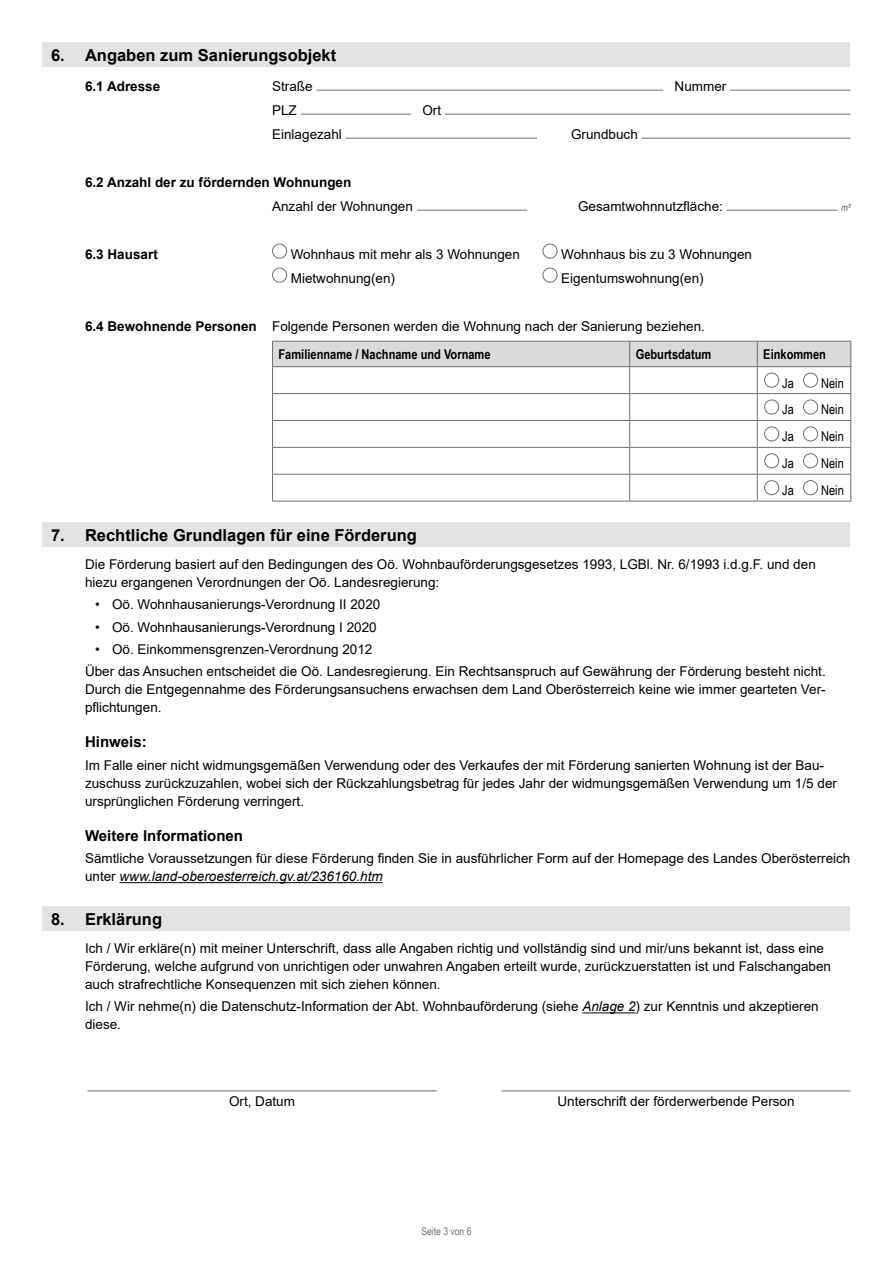
<style>
.page{position:relative;width:893px;height:1263px;background:#fff}
.page>*{position:absolute;margin:0;border:0;box-sizing:border-box;transform-origin:0 0}
.Formularabschnitt_H2{font:700 16.5px "Arial";color:#000}
.Formular_Abschluss_H3_Ergänzungen{font:700 15px "Arial";color:#000}
.Formular_Abschluss_P_Text_-_OHNE_Grundli{font:13.5px/18px "Arial";color:#000}
.Formularabschnitt_P_Text{font:13.5px "Arial";color:#000}
.Formularabschnitt_P_Text-2{font:700 13.5px/24px "Arial";color:#000}
.Formularabschnitt_Tabelle_AUT_Tabellenüb{font:700 13.5px "Arial Narrow";color:#000}
.Formularabschnitt_P_Datum_Unterschrift{font:13.5px "Arial";color:#000}
.Formularabschnitt_Tabelle_AUT_Tabelle_Te{font:13.5px "Arial Narrow";color:#000}
.t1{font:10.5px "Arial Narrow";color:#6f6f6e}
.Formularabschnitt_P_Text-3{font:italic 9.9px "Arial Narrow";color:#565656}
.s1{font-weight:400}
.s2{font-weight:700}
.s3{font-style:italic}
</style>
<div class="page">
<div style="left:43px;top:523px;width:807px;height:24px;background:#e3e3e3"></div>
<hr style="left:120px;top:882px;width:263px;height:1px;background:#000">
<hr style="left:582px;top:1012px;width:54px;height:1px;background:#000">
<div style="left:43px;top:907px;width:807px;height:24px;background:#e3e3e3"></div>
<div style="left:43px;top:43px;width:807px;height:24px;background:#e3e3e3"></div>
<hr style="left:272px;top:501px;width:358px;height:1px;background:#6f6f6e">
<hr style="left:630px;top:501px;width:127px;height:1px;background:#6f6f6e">
<hr style="left:757px;top:501px;width:94px;height:1px;background:#6f6f6e">
<svg style="left:272px;top:341px;width:579px;height:160px"></svg>
<hr style="left:316px;top:90px;width:347px;height:1px;background:#6f6f6e">
<hr style="left:730px;top:90px;width:120px;height:1px;background:#6f6f6e">
<hr style="left:301px;top:114px;width:110px;height:1px;background:#6f6f6e">
<hr style="left:445px;top:114px;width:405px;height:1px;background:#6f6f6e">
<hr style="left:346px;top:138px;width:191px;height:1px;background:#6f6f6e">
<hr style="left:642px;top:138px;width:208px;height:1px;background:#6f6f6e">
<hr style="left:417px;top:210px;width:110px;height:1px;background:#6f6f6e">
<hr style="left:727px;top:210px;width:110px;height:1px;background:#6f6f6e">
<div style="left:272px;top:244px;width:15px;height:15px;border:1px solid #6f6f6e;border-radius:50%"></div>
<div style="left:543px;top:244px;width:14px;height:15px;border:1px solid #6f6f6e;border-radius:50%"></div>
<div style="left:272px;top:268px;width:15px;height:15px;border:1px solid #6f6f6e;border-radius:50%"></div>
<div style="left:543px;top:268px;width:14px;height:15px;border:1px solid #6f6f6e;border-radius:50%"></div>
<div style="left:764px;top:373px;width:15px;height:15px;border:1px solid #6f6f6e;border-radius:50%"></div>
<div style="left:803px;top:373px;width:15px;height:15px;border:1px solid #6f6f6e;border-radius:50%"></div>
<div style="left:764px;top:400px;width:15px;height:14px;border:1px solid #6f6f6e;border-radius:50%"></div>
<div style="left:803px;top:400px;width:15px;height:14px;border:1px solid #6f6f6e;border-radius:50%"></div>
<div style="left:764px;top:426px;width:15px;height:15px;border:1px solid #6f6f6e;border-radius:50%"></div>
<div style="left:803px;top:426px;width:15px;height:15px;border:1px solid #6f6f6e;border-radius:50%"></div>
<div style="left:764px;top:453px;width:15px;height:15px;border:1px solid #6f6f6e;border-radius:50%"></div>
<div style="left:803px;top:453px;width:15px;height:15px;border:1px solid #6f6f6e;border-radius:50%"></div>
<div style="left:764px;top:480px;width:15px;height:15px;border:1px solid #6f6f6e;border-radius:50%"></div>
<div style="left:803px;top:480px;width:15px;height:15px;border:1px solid #6f6f6e;border-radius:50%"></div>
<hr style="left:87px;top:1090px;width:350px;height:1px;background:#6f6f6e">
<hr style="left:501px;top:1090px;width:350px;height:1px;background:#6f6f6e">
<h2 class="Formularabschnitt_H2" style="left:51px;top:43px;width:287px">6. Angaben zum Sanierungsobjekt</h2>
<p class="Formularabschnitt_P_Text-2" style="left:85px;top:74px;width:77px">6.1 Adresse</p>
<p class="Formularabschnitt_P_Text" style="left:272px;top:76px;width:42px">Straße</p>
<p class="Formularabschnitt_P_Text" style="left:675px;top:76px;width:53px">Nummer</p>
<p class="Formularabschnitt_P_Text" style="left:272px;top:100px;width:26px">PLZ</p>
<p class="Formularabschnitt_P_Text" style="left:422px;top:100px;width:20px">Ort</p>
<p class="Formularabschnitt_P_Text" style="left:272px;top:124px;width:71px">Einlagezahl</p>
<p class="Formularabschnitt_P_Text" style="left:571px;top:124px;width:68px">Grundbuch</p>
<p class="Formularabschnitt_P_Text-2" style="left:272px;top:170px;width:142px;text-indent:-187px">6.2 Anzahl der zu fördernden Wohnungen<br><span class="s1">Anzahl der Wohnungen</span></p>
<p class="Formularabschnitt_P_Text" style="left:578px;top:196px;width:146px">Gesamtwohnnutzfläche:</p>
<p class="Formularabschnitt_P_Text-3" style="left:841px;top:200px;width:11px">m²</p>
<p class="Formularabschnitt_P_Text-2" style="left:85px;top:242px;width:74px">6.3 Hausart</p>
<p class="Formularabschnitt_P_Text" style="left:291px;top:244px;width:231px">Wohnhaus mit mehr als 3 Wohnungen</p>
<p class="Formularabschnitt_P_Text" style="left:561px;top:244px;width:192px">Wohnhaus bis zu 3 Wohnungen</p>
<p class="Formularabschnitt_P_Text" style="left:291px;top:268px;width:106px">Mietwohnung(en)</p>
<p class="Formularabschnitt_P_Text" style="left:561px;top:268px;width:144px">Eigentumswohnung(en)</p>
<p class="Formularabschnitt_P_Text" style="left:85px;top:316px;width:621px"><span class="s2">6.4 Bewohnende Personen</span> Folgende Personen werden die Wohnung nach der Sanierung beziehen.</p>
<p class="Formularabschnitt_Tabelle_AUT_Tabellenüb" style="left:279px;top:344px;width:214px">Familienname / Nachname und Vorname</p>
<p class="Formularabschnitt_Tabelle_AUT_Tabellenüb" style="left:636px;top:344px;width:77px">Geburtsdatum</p>
<p class="Formularabschnitt_Tabelle_AUT_Tabellenüb" style="left:763px;top:344px;width:64px">Einkommen</p>
<p class="Formularabschnitt_Tabelle_AUT_Tabelle_Te" style="left:782px;top:373px;width:13px">Ja</p>
<p class="Formularabschnitt_Tabelle_AUT_Tabelle_Te" style="left:821px;top:373px;width:24px">Nein</p>
<p class="Formularabschnitt_Tabelle_AUT_Tabelle_Te" style="left:782px;top:400px;width:13px">Ja</p>
<p class="Formularabschnitt_Tabelle_AUT_Tabelle_Te" style="left:821px;top:400px;width:24px">Nein</p>
<p class="Formularabschnitt_Tabelle_AUT_Tabelle_Te" style="left:782px;top:427px;width:13px">Ja</p>
<p class="Formularabschnitt_Tabelle_AUT_Tabelle_Te" style="left:821px;top:427px;width:24px">Nein</p>
<p class="Formularabschnitt_Tabelle_AUT_Tabelle_Te" style="left:782px;top:454px;width:13px">Ja</p>
<p class="Formularabschnitt_Tabelle_AUT_Tabelle_Te" style="left:821px;top:454px;width:24px">Nein</p>
<p class="Formularabschnitt_Tabelle_AUT_Tabelle_Te" style="left:782px;top:480px;width:13px">Ja</p>
<p class="Formularabschnitt_Tabelle_AUT_Tabelle_Te" style="left:821px;top:480px;width:24px">Nein</p>
<h2 class="Formularabschnitt_H2" style="left:51px;top:523px;width:367px">7. Rechtliche Grundlagen für eine Förderung</h2>
<p class="Formular_Abschluss_P_Text_-_OHNE_Grundli" style="left:85px;top:555px;width:732px">Die Förderung basiert auf den Bedingungen des Oö. Wohnbauförderungsgesetzes 1993, LGBl. Nr. 6/1993 i.d.g.F. und den hiezu ergangenen Verordnungen der Oö. Landesregierung:</p>
<p class="Formular_Abschluss_P_Text_-_OHNE_Grundli" style="left:95px;top:596px;width:287px">• Oö. Wohnhausanierungs-Verordnung II 2020</p>
<p class="Formular_Abschluss_P_Text_-_OHNE_Grundli" style="left:95px;top:618px;width:283px">• Oö. Wohnhausanierungs-Verordnung I 2020</p>
<p class="Formular_Abschluss_P_Text_-_OHNE_Grundli" style="left:95px;top:640px;width:279px">• Oö. Einkommensgrenzen-Verordnung 2012</p>
<p class="Formular_Abschluss_P_Text_-_OHNE_Grundli" style="left:85px;top:662px;width:742px;text-align:justify">Über das Ansuchen entscheidet die Oö. Landesregierung. Ein Rechtsanspruch auf Gewährung der Förderung besteht nicht.<br>Durch die Entgegennahme des Förderungsansuchens erwachsen dem Land Oberösterreich keine wie immer gearteten Ver&shy;pflichtungen.</p>
<h2 class="Formular_Abschluss_H3_Ergänzungen" style="left:85px;top:732px;width:63px">Hinweis:</h2>
<p class="Formular_Abschluss_P_Text_-_OHNE_Grundli" style="left:85px;top:756px;width:753px">Im Falle einer nicht widmungsgemäßen Verwendung oder des Verkaufes der mit Förderung sanierten Wohnung ist der Bau&shy;zuschuss zurückzuzahlen, wobei sich der Rückzahlungsbetrag für jedes Jahr der widmungsgemäßen Verwendung um 1/5 der ursprünglichen Förderung verringert.</p>
<h2 class="Formular_Abschluss_H3_Ergänzungen" style="left:85px;top:825px;width:160px">Weitere Informationen</h2>
<p class="Formular_Abschluss_P_Text_-_OHNE_Grundli" style="left:85px;top:849px;width:767px">Sämtliche Voraussetzungen für diese Förderung finden Sie in ausführlicher Form auf der Homepage des Landes Oberösterreich unter <span class="s3">www.land-oberoesterreich.gv.at/236160.htm</span></p>
<h2 class="Formularabschnitt_H2" style="left:51px;top:907px;width:113px">8. Erklärung</h2>
<p class="Formular_Abschluss_P_Text_-_OHNE_Grundli" style="left:85px;top:939px;width:747px">Ich / Wir erkläre(n) mit meiner Unterschrift, dass alle Angaben richtig und vollständig sind und mir/uns bekannt ist, dass eine<br>Förderung, welche aufgrund von unrichtigen oder unwahren Angaben erteilt wurde, zurückzuerstatten ist und Falschangaben auch strafrechtliche Konsequenzen mit sich ziehen können.</p>
<p class="Formular_Abschluss_P_Text_-_OHNE_Grundli" style="left:85px;top:998px;width:735px">Ich / Wir nehme(n) die Datenschutz-Information der Abt. Wohnbauförderung (siehe <span class="s3">Anlage 2</span>) zur Kenntnis und akzeptieren diese.</p>
<p class="Formularabschnitt_P_Datum_Unterschrift" style="left:229px;top:1092px;width:68px">Ort, Datum</p>
<p class="Formularabschnitt_P_Datum_Unterschrift" style="left:557px;top:1092px;width:239px">Unterschrift der förderwerbende Person</p>
<p class="t1" style="left:421px;top:1223px;width:52px">Seite 3 von 6</p>
</div>
